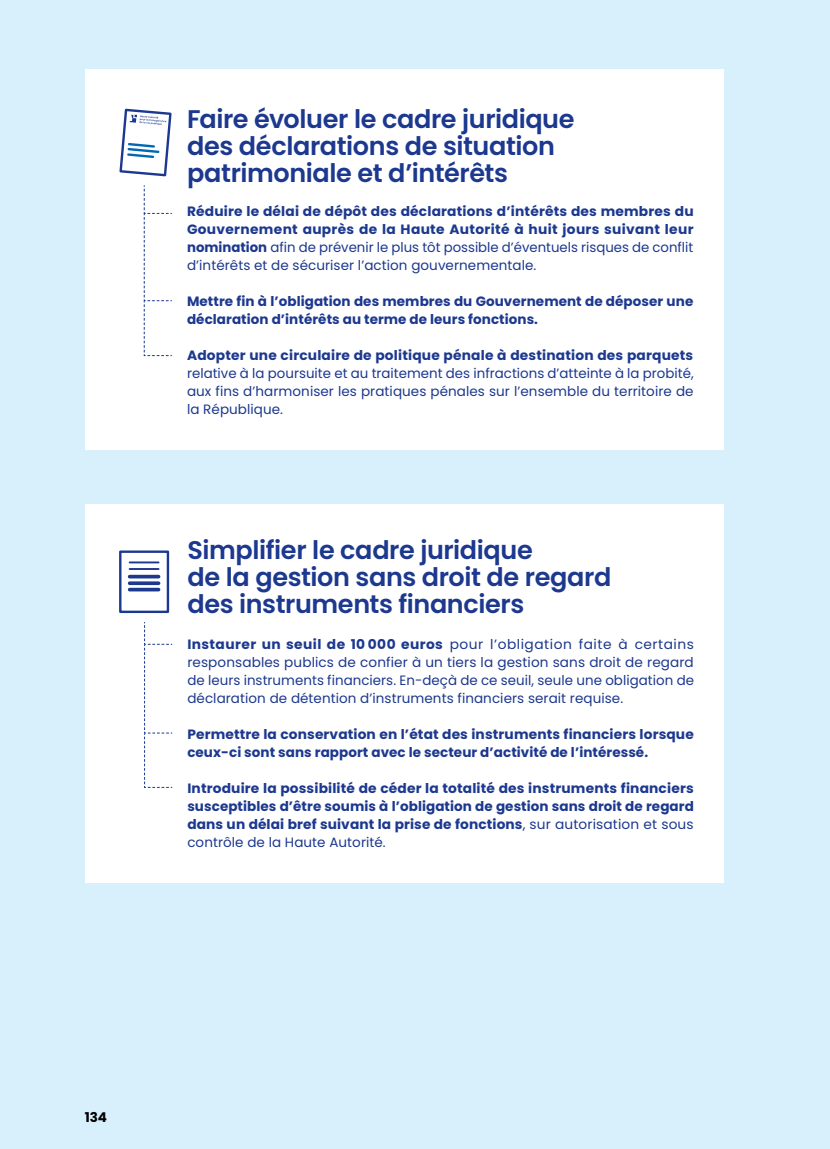
<style>
.page{position:relative;width:830px;height:1149px;background:#fff}
.page>*{position:absolute;margin:0;border:0;box-sizing:border-box;transform-origin:0 0}
.t1{font:25.5px/27px "Poppins HATVP 600";letter-spacing:-.015em;color:#1c388f}
.t2{font:13.5px/18px "Poppins HATVP 700";letter-spacing:.01em;color:#1c388f}
.t3{font:13.5px/18px "Poppins HATVP 400";letter-spacing:.005em;color:#1c388f;text-align:justify}
.t4{font:13.5px "Poppins HATVP 700";color:#000}
.s1{font-family:"Poppins HATVP 700"}
.s2{font-family:"Poppins HATVP 400"}
</style>
<div class="page">
<div style="left:0;top:0;width:829px;height:1148px;background:#d8effc"></div>
<div style="left:85px;top:504px;width:638px;height:378px;background:#fff"></div>
<div style="left:85px;top:69px;width:638px;height:381px;background:#fff"></div>
<svg style="left:143px;top:185px;width:29px;height:171px"></svg>
<div style="left:119px;top:550px;width:50px;height:63px;background:#fff;border:2px solid #1c388f"></div>
<svg style="left:130px;top:568px;width:28px;height:1px"></svg>
<hr style="left:130px;top:561px;width:28px;height:2px;background:#1c388f">
<svg style="left:130px;top:574px;width:28px;height:4px"></svg>
<svg style="left:130px;top:581px;width:28px;height:4px"></svg>
<svg style="left:130px;top:587px;width:28px;height:4px"></svg>
<svg style="left:144px;top:622px;width:29px;height:166px"></svg>
<svg style="left:119px;top:108px;width:53px;height:69px"></svg>
<h1 class="t1" style="left:187px;top:105px;width:389px">Faire évoluer le cadre juridique des déclarations de situation patrimoniale et d’intérêts</h1>
<p class="t2" style="left:187px;top:202px;width:508px">Réduire le délai de dépôt des déclarations d’intérêts des membres du<br>Gouvernement auprès de la Haute Autorité à huit jours suivant leur</p>
<p class="t3" style="left:187px;top:238px;width:507px"><span class="s1">nomination</span> afin de prévenir le plus tôt possible d’éventuels risques de conflit d’intérêts et de sécuriser l’action gouvernementale.</p>
<p class="t2" style="left:187px;top:292px;width:507px">Mettre fin à l’obligation des membres du Gouvernement de déposer une déclaration d’intérêts au terme de leurs fonctions.</p>
<p class="t2" style="left:187px;top:346px;width:507px">Adopter une circulaire de politique pénale à destination des parquets</p>
<p class="t3" style="left:187px;top:364px;width:508px">relative à la poursuite et au traitement des infractions d’atteinte à la probité, aux fins d’harmoniser les pratiques pénales sur l’ensemble du territoire de la République.</p>
<h1 class="t1" style="left:187px;top:536px;width:425px">Simplifier le cadre juridique<br>de la gestion sans droit de regard des instruments financiers</h1>
<p class="t3" style="left:187px;top:634px;width:508px"><span class="s1">Instaurer un seuil de 10 000 euros</span> pour l’obligation faite à certains responsables publics de confier à un tiers la gestion sans droit de regard de leurs instruments financiers. En-deçà de ce seuil, seule une obligation de déclaration de détention d’instruments financiers serait requise.</p>
<p class="t2" style="left:187px;top:724px;width:507px">Permettre la conservation en l’état des instruments financiers lorsque ceux-ci sont sans rapport avec le secteur d’activité de l’intéressé.</p>
<p class="t2" style="left:187px;top:778px;width:507px;text-align:justify">Introduire la possibilité de céder la totalité des instruments financiers susceptibles d’être soumis à l’obligation de gestion sans droit de regard dans un délai bref suivant la prise de fonctions<span class="s2">, sur autorisation et sous</span></p>
<p class="t3" style="left:187px;top:832px;width:200px">contrôle de la Haute Autorité.</p>
<p class="t4" style="left:85px;top:1107px;width:24px">134</p>
</div>
